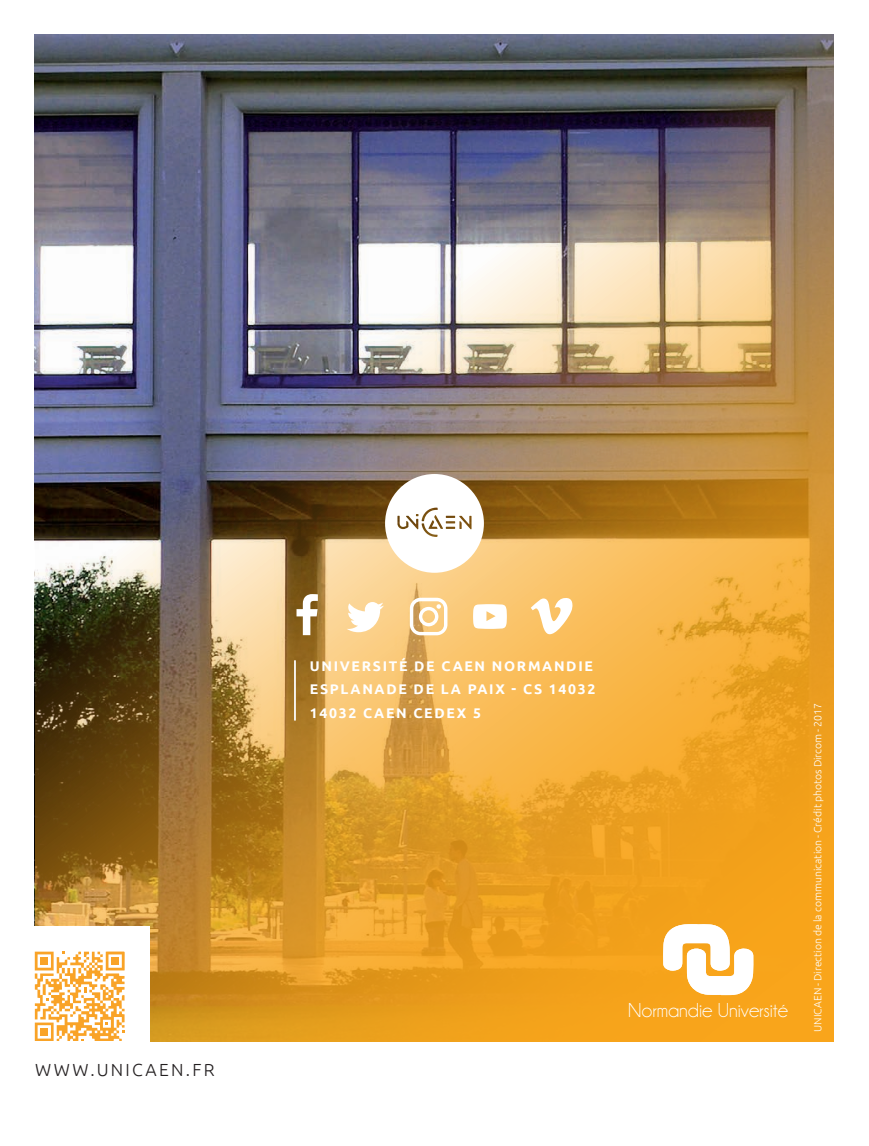
<style>
.page{position:relative;width:869px;height:1146px;background:#fff}
.page>*{position:absolute;margin:0;border:0;box-sizing:border-box;transform-origin:0 0}
.t1{font:20.3px "Champagne&Limousines";color:#fff}
.t2{font:300 17.5px "Ubuntu";letter-spacing:.13em;color:#231f20}
.t3{font:700 14px/23.1px "Ubuntu";letter-spacing:.12em;color:#fff}
.t4{font:300 10.5px "Ubuntu";color:#fff}
</style>
<div class="page">
<img style="left:35px;top:35px;width:798px;height:1007px">
<svg style="left:385px;top:474px;width:98px;height:99px"></svg>
<svg style="left:296px;top:594px;width:22px;height:41px"></svg>
<svg style="left:346px;top:602px;width:38px;height:30px"></svg>
<svg style="left:530px;top:598px;width:42px;height:37px"></svg>
<svg style="left:473px;top:604px;width:33px;height:25px"></svg>
<svg style="left:409px;top:598px;width:38px;height:37px"></svg>
<svg style="left:662px;top:924px;width:91px;height:71px"></svg>
<hr style="left:294px;top:660px;width:2px;height:61px;background:#fff">
<div style="left:25px;top:926px;width:125px;height:122px;background:#fff"></div>
<svg style="left:35px;top:951px;width:90px;height:90px"></svg>
<div style="left:111px;top:957px;width:8px;height:8px;background:#f9a327"></div>
<div style="left:40px;top:957px;width:8px;height:8px;background:#f9a327"></div>
<div style="left:40px;top:1028px;width:8px;height:8px;background:#f9a327"></div>
<p class="t2" style="left:35px;top:1060px;width:181px">WWW.UNICAEN.FR</p>
<p class="t3" style="left:310px;top:655px;width:287px">UNIVERSITÉ DE CAEN NORMANDIE<br>ESPLANADE DE LA PAIX - CS 14032<br>14032 CAEN CEDEX 5</p>
<h1 class="t1" style="left:628px;top:1000px;width:161px">Normandie Université</h1>
<p class="t4" style="left:811px;top:1032px;width:330px;rotate:-90deg">UNICAEN - Direction de la communication - Crédit photos Dircom - 2017</p>
</div>
